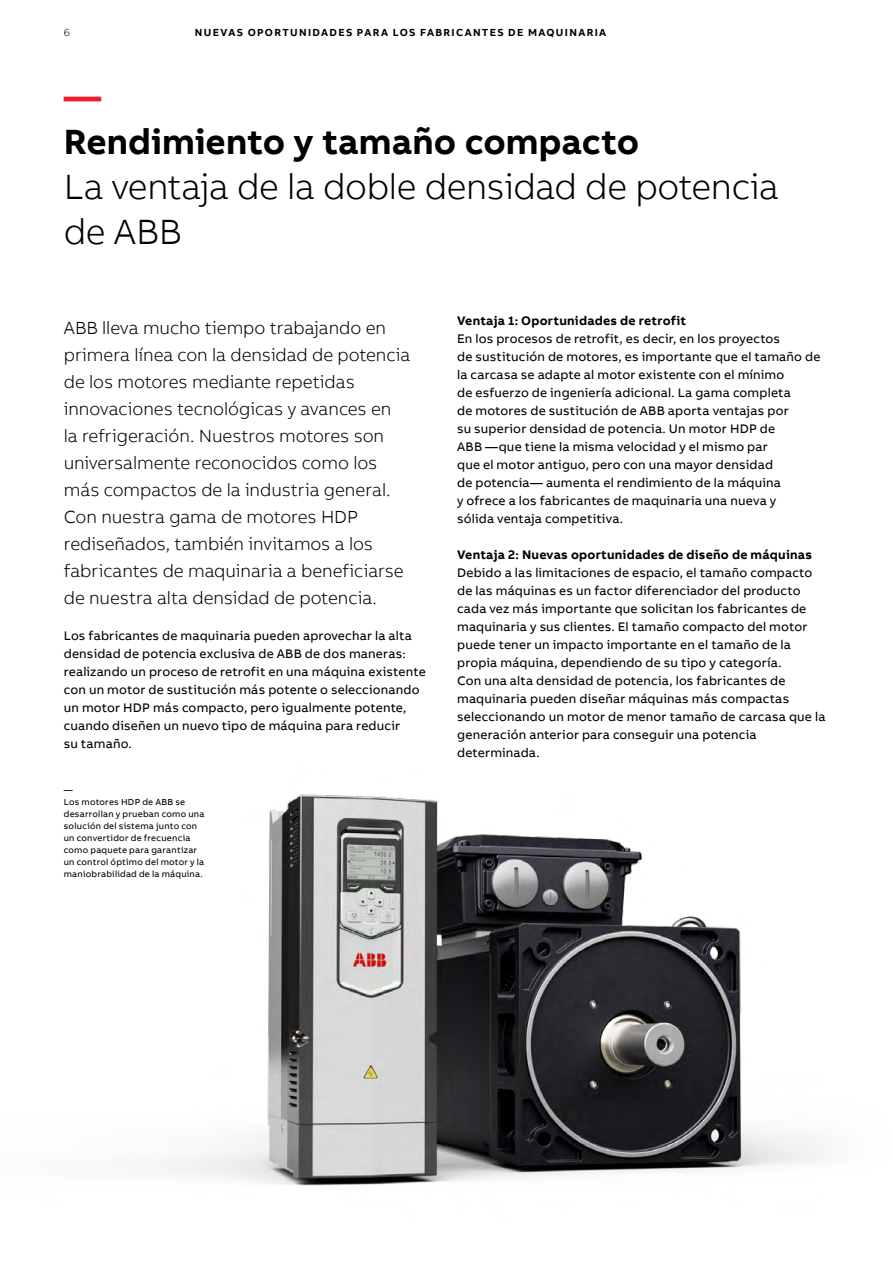
<style>
.page{position:relative;width:893px;height:1263px;background:#fff}
.page>*{position:absolute;margin:0;border:0;box-sizing:border-box;transform-origin:0 0}
.t1{font:700 37.5px "AB Bvoice";color:#ed1c29}
.t2{font:300 36px/45px "AB Bvoice";letter-spacing:-.01em;color:#000}
.t3{font:700 36px "AB Bvoice";color:#000}
.t4{font:300 18px/27px "AB Bvoice";letter-spacing:-.005em;color:#000}
.t5{font:12.75px/18px "AB Bvoice";letter-spacing:.015em;color:#000}
.t6{font:700 12.75px "AB Bvoice";letter-spacing:.02em;color:#000}
.t7{font:700 10.5px "AB Bvoice";letter-spacing:.13em;color:#000}
.t8{font:300 10.5px "AB Bvoice";color:#000}
.t9{font:9px/12px "AB Bvoice";letter-spacing:.025em;color:#000}
</style>
<div class="page">
<img style="left:165px;top:794px;width:658px;height:392px">
<p class="t8" style="left:64px;top:26px;width:8px">6</p>
<p class="t7" style="left:195px;top:25px;width:413px">NUEVAS OPORTUNIDADES PARA LOS FABRICANTES DE MAQUINARIA</p>
<h1 class="t1" style="left:64px;top:72px;width:39px">—</h1>
<h2 class="t3" style="left:64px;top:119px;width:577px">Rendimiento y tamaño compacto</h2>
<h2 class="t2" style="left:64px;top:164px;width:717px">La ventaja de la doble densidad de potencia de ABB</h2>
<p class="t4" style="left:64px;top:314px;width:348px">ABB lleva mucho tiempo trabajando en primera línea con la densidad de potencia de los motores mediante repetidas innovaciones tecnológicas y avances en<br>la refrigeración. Nuestros motores son universalmente reconocidos como los más compactos de la industria general.<br>Con nuestra gama de motores HDP rediseñados, también invitamos a los fabricantes de maquinaria a beneficiarse de nuestra alta densidad de potencia.</p>
<p class="t5" style="left:64px;top:627px;width:363px">Los fabricantes de maquinaria pueden aprovechar la alta densidad de potencia exclusiva de ABB de dos maneras: realizando un proceso de retrofit en una máquina existente con un motor de sustitución más potente o seleccionando un motor HDP más compacto, pero igualmente potente, cuando diseñen un nuevo tipo de máquina para reducir<br>su tamaño.</p>
<p class="t9" style="left:64px;top:784px;width:142px">—<br>Los motores HDP de ABB se desarrollan y prueban como una solución del sistema junto con un convertidor de frecuencia como paquete para garantizar un control óptimo del motor y la maniobrabilidad de la máquina.</p>
<p class="t6" style="left:457px;top:312px;width:231px">Ventaja 1: Oportunidades de retrofit</p>
<p class="t5" style="left:457px;top:330px;width:365px">En los procesos de retrofit, es decir, en los proyectos<br>de sustitución de motores, es importante que el tamaño de la carcasa se adapte al motor existente con el mínimo<br>de esfuerzo de ingeniería adicional. La gama completa<br>de motores de sustitución de ABB aporta ventajas por<br>su superior densidad de potencia. Un motor HDP de<br>ABB —que tiene la misma velocidad y el mismo par<br>que el motor antiguo, pero con una mayor densidad<br>de potencia— aumenta el rendimiento de la máquina<br>y ofrece a los fabricantes de maquinaria una nueva y<br>sólida ventaja competitiva.</p>
<p class="t6" style="left:457px;top:546px;width:356px">Ventaja 2: Nuevas oportunidades de diseño de máquinas</p>
<p class="t5" style="left:457px;top:564px;width:370px">Debido a las limitaciones de espacio, el tamaño compacto de las máquinas es un factor diferenciador del producto cada vez más importante que solicitan los fabricantes de maquinaria y sus clientes. El tamaño compacto del motor puede tener un impacto importante en el tamaño de la propia máquina, dependiendo de su tipo y categoría.<br>Con una alta densidad de potencia, los fabricantes de maquinaria pueden diseñar máquinas más compactas seleccionando un motor de menor tamaño de carcasa que la generación anterior para conseguir una potencia determinada.</p>
</div>
